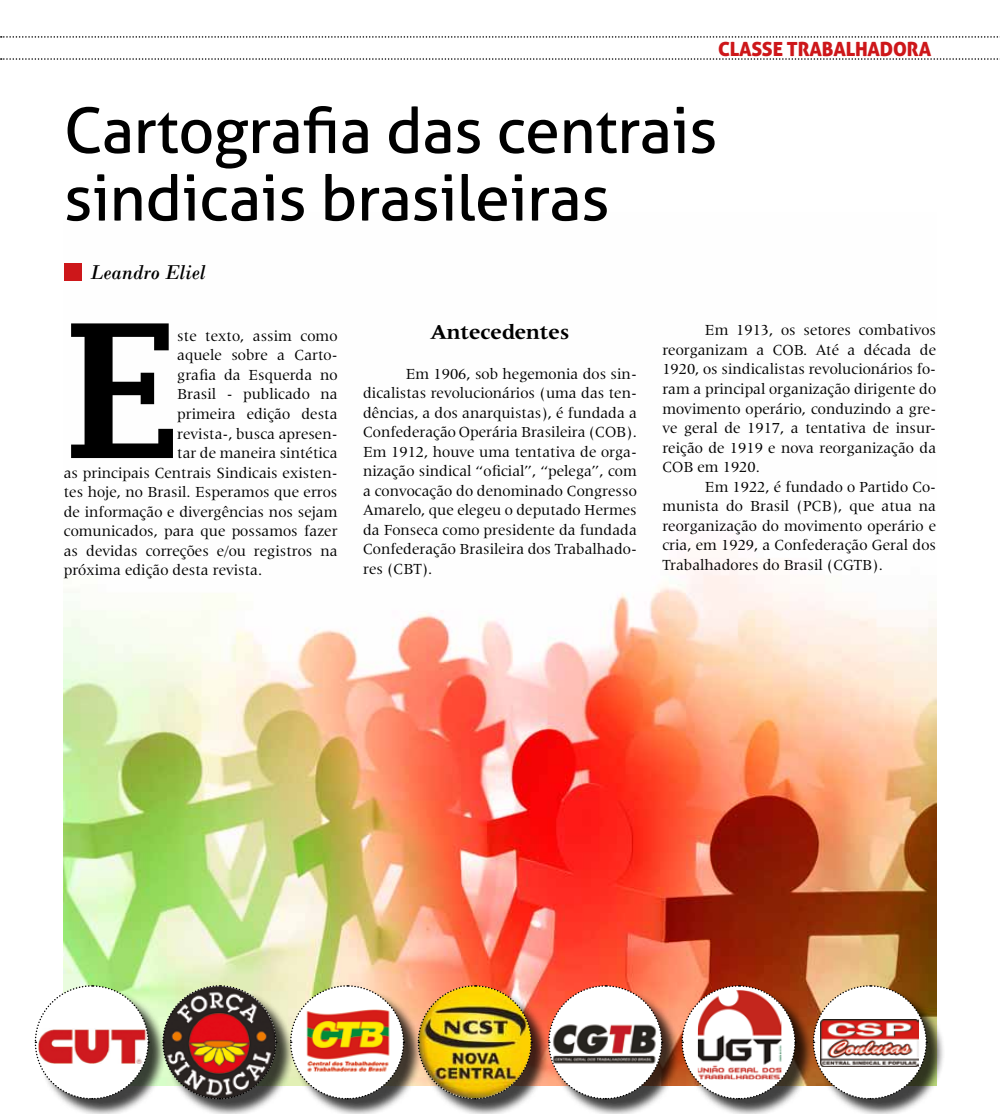
<style>
.page{position:relative;width:1000px;height:1114px;background:#fff}
.page>*{position:absolute;margin:0;border:0;box-sizing:border-box;transform-origin:0 0}
.t1{font:600 186.15px "Lucida Fax";color:#000}
.t2{font:63px/67.5px "Aller";letter-spacing:-.01em;color:#000}
.t3{font:700 21px "Latin 725 BT";letter-spacing:-.01em;color:#000}
.t4{font:italic 21px "Bodoni";color:#000}
.t5{font:19.5px "Aller Display";letter-spacing:-.01em;color:#cd171a}
.t6{font:15.75px/19.5px "Latin 725 BT";color:#000;text-align:justify}
</style>
<div class="page">
<img style="left:64px;top:263px;width:871px;height:724px">
<div style="left:64px;top:264px;width:17px;height:17px;background:#cd171a"></div>
<svg style="left:1px;top:36px;width:999px;height:2px"></svg>
<svg style="left:1px;top:58px;width:999px;height:2px"></svg>
<div style="left:37px;top:987px;width:130px;height:126px;background:#000;opacity:.75"></div>
<svg style="left:34px;top:984px;width:116px;height:115px"></svg>
<div style="left:165px;top:987px;width:130px;height:126px;background:#000;opacity:.75"></div>
<svg style="left:161px;top:984px;width:116px;height:115px;background:#886754"></svg>
<div style="left:293px;top:987px;width:129px;height:126px;background:#000;opacity:.75"></div>
<svg style="left:289px;top:984px;width:116px;height:115px"></svg>
<div style="left:420px;top:987px;width:130px;height:126px;background:#000;opacity:.75"></div>
<img style="left:417px;top:984px;width:115px;height:115px">
<div style="left:551px;top:987px;width:129px;height:126px;background:#000;opacity:.75"></div>
<svg style="left:547px;top:984px;width:116px;height:115px"></svg>
<div style="left:684px;top:987px;width:129px;height:126px;background:#000;opacity:.75"></div>
<svg style="left:680px;top:984px;width:116px;height:115px"></svg>
<div style="left:815px;top:987px;width:130px;height:126px;background:#000;opacity:.75"></div>
<img style="left:811px;top:984px;width:116px;height:115px">
<p class="t5" style="left:718px;top:36px;width:214px">CLASSE TRABALHADORA</p>
<h2 class="t2" style="left:64px;top:96px;width:655px">Cartografia das centrais sindicais brasileiras</h2>
<h3 class="t4" style="left:90px;top:260px;width:117px">Leandro Eliel</h3>
<h1 class="t1" style="left:64px;top:285px;width:117px">E</h1>
<p class="t6" style="left:177px;top:326px;width:162px">ste texto, assim como</p>
<p class="t6" style="left:177px;top:345px;width:162px">aquele sobre a Carto-</p>
<p class="t6" style="left:177px;top:365px;width:162px">grafia da Esquerda no</p>
<p class="t6" style="left:177px;top:384px;width:162px">Brasil - publicado na</p>
<p class="t6" style="left:177px;top:404px;width:162px">primeira edição desta</p>
<p class="t6" style="left:177px;top:423px;width:162px">revista-, busca apresen-</p>
<p class="t6" style="left:177px;top:443px;width:162px">tar de maneira sintética</p>
<p class="t6" style="left:64px;top:462px;width:275px">as principais Centrais Sindicais existen-</p>
<p class="t6" style="left:64px;top:482px;width:275px">tes hoje, no Brasil. Esperamos que erros</p>
<p class="t6" style="left:64px;top:501px;width:275px">de informação e divergências nos sejam</p>
<p class="t6" style="left:64px;top:521px;width:275px">comunicados, para que possamos fazer</p>
<p class="t6" style="left:64px;top:540px;width:275px">as devidas correções e/ou registros na</p>
<p class="t6" style="left:64px;top:560px;width:200px">próxima edição desta revista.</p>
<h3 class="t3" style="left:430px;top:320px;width:141px">Antecedentes</h3>
<p class="t6" style="left:363px;top:363px;width:275px;text-indent:43px">Em 1906, sob hegemonia dos sin&shy;dicalistas revolucionários (uma das ten&shy;dências, a dos anarquistas), é fundada a Confederação Operária Brasileira (COB).<br>Em 1912, houve uma tentativa de orga&shy;nização sindical “oficial”, “pelega”, com a convocação do denominado Congresso Amarelo, que elegeu o deputado Hermes da Fonseca como presidente da fundada Confederação Brasileira dos Trabalhado&shy;res (CBT).</p>
<p class="t6" style="left:662px;top:320px;width:275px;text-indent:43px">Em 1913, os setores combativos reorganizam a COB. Até a década de 1920, os sindicalistas revolucionários fo&shy;ram a principal organização dirigente do movimento operário, conduzindo a gre&shy;ve geral de 1917, a tentativa de insur&shy;reição de 1919 e nova reorganização da COB em 1920.</p>
<p class="t6" style="left:662px;top:476px;width:275px;text-indent:43px">Em 1922, é fundado o Partido Co&shy;munista do Brasil (PCB), que atua na reorganização do movimento operário e cria, em 1929, a Confederação Geral dos Trabalhadores do Brasil (CGTB).</p>
</div>
